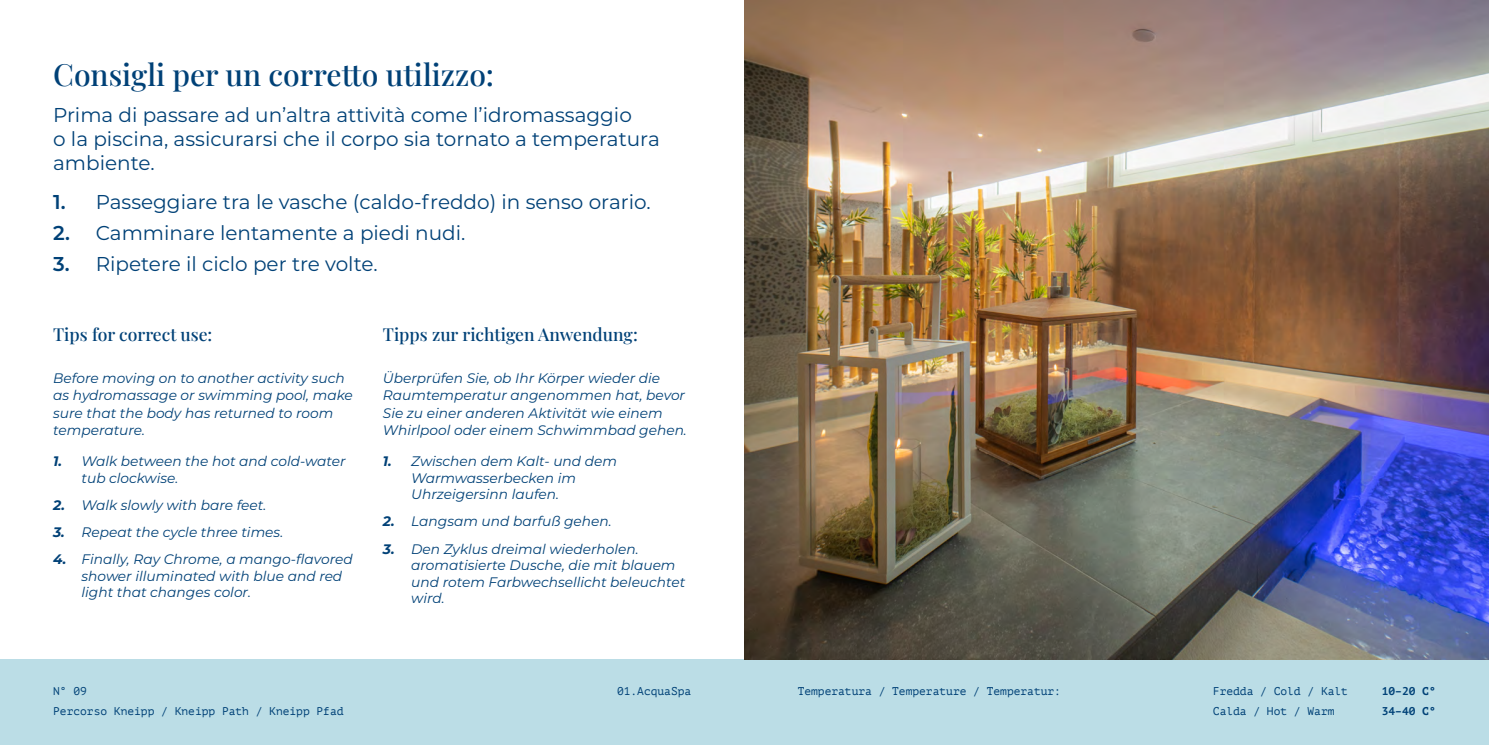
<style>
.page{position:relative;width:1489px;height:745px;background:#fff}
.page>*{position:absolute;margin:0;border:0;box-sizing:border-box;transform-origin:0 0}
.t1{font:500 30px "Playfair Display";color:#004177}
.t2{font:20px/24px "Montserrat";color:#004177}
.t3{font:500 17.5px "Playfair Display";color:#004177}
.t4{font:italic 13.75px/16.5px "Montserrat";color:#004177}
.t5{font:11.25px "PT Mono";color:#004177}
.t6{font:700 11.25px "PT Mono";color:#004177}
.s1{font-weight:600}
.s2{font-weight:700}
</style>
<div class="page">
<div style="left:0;top:659px;width:1488px;height:85px;background:#bbdde6"></div>
<img style="left:744px;top:0;width:744px;height:659px">
<h1 class="t1" style="left:53px;top:51px;width:442px">Consigli per un corretto utilizzo:</h1>
<h2 class="t2" style="left:53px;top:102px;width:608px">Prima di passare ad un’altra attività come l’idromassaggio<br>o la piscina, assicurarsi che il corpo sia tornato a temperatura ambiente.</h2>
<h2 class="t2" style="left:53px;top:188px;width:599px"><span class="s1">1.</span> Passeggiare tra le vasche (caldo-freddo) in senso orario.</h2>
<h2 class="t2" style="left:53px;top:220px;width:414px"><span class="s1">2.</span> Camminare lentamente a piedi nudi.</h2>
<h2 class="t2" style="left:53px;top:251px;width:326px"><span class="s1">3.</span> Ripetere il ciclo per tre volte.</h2>
<p class="t3" style="left:53px;top:320px;width:161px">Tips for correct use:</p>
<p class="t3" style="left:383px;top:320px;width:256px">Tipps zur richtigen Anwendung:</p>
<p class="t4" style="left:53px;top:368px;width:301px;line-height:17.5px">Before moving on to another activity such as hydromassage or swimming pool, make sure that the body has returned to room temperature.</p>
<p class="t4" style="left:82px;top:452px;width:265px;text-indent:-28px"><span class="s2">1.</span> Walk between the hot and cold-water tub clockwise.</p>
<p class="t4" style="left:53px;top:496px;width:215px"><span class="s2">2.</span> Walk slowly with bare feet.</p>
<p class="t4" style="left:53px;top:523px;width:231px"><span class="s2">3.</span> Repeat the cycle three times.</p>
<p class="t4" style="left:82px;top:550px;width:273px;text-indent:-28px"><span class="s2">4.</span> Finally, Ray Chrome, a mango-flavored shower illuminated with blue and red light that changes color.</p>
<p class="t4" style="left:383px;top:368px;width:305px;line-height:17.5px">Überprüfen Sie, ob Ihr Körper wieder die Raumtemperatur angenommen hat, bevor Sie zu einer anderen Aktivität wie einem Whirlpool oder einem Schwimmbad gehen.</p>
<p class="t4" style="left:411px;top:452px;width:207px;text-indent:-28px"><span class="s2">1.</span> Zwischen dem Kalt- und dem<br>Warmwasserbecken im<br>Uhrzeigersinn laufen.</p>
<p class="t4" style="left:383px;top:512px;width:230px"><span class="s2">2.</span> Langsam und barfuß gehen.</p>
<p class="t4" style="left:411px;top:539px;width:275px;text-indent:-28px"><span class="s2">3.</span> Den Zyklus dreimal wiederholen. aromatisierte Dusche, die mit blauem und rotem Farbwechsellicht beleuchtet wird.</p>
<p class="t5" style="left:53px;top:684px;width:35px">N° 09</p>
<p class="t5" style="left:1212px;top:684px;width:136px">Fredda / Cold / Kalt</p>
<p class="t6" style="left:1381px;top:684px;width:56px">10–20 C°</p>
<p class="t5" style="left:53px;top:703px;width:292px">Percorso Kneipp / Kneipp Path / Kneipp Pfad</p>
<p class="t5" style="left:617px;top:684px;width:76px">01.AcquaSpa</p>
<p class="t5" style="left:797px;top:684px;width:265px">Temperatura / Temperature / Temperatur:</p>
<p class="t5" style="left:1212px;top:703px;width:123px">Calda / Hot / Warm</p>
<p class="t6" style="left:1381px;top:703px;width:56px">34–40 C°</p>
</div>
